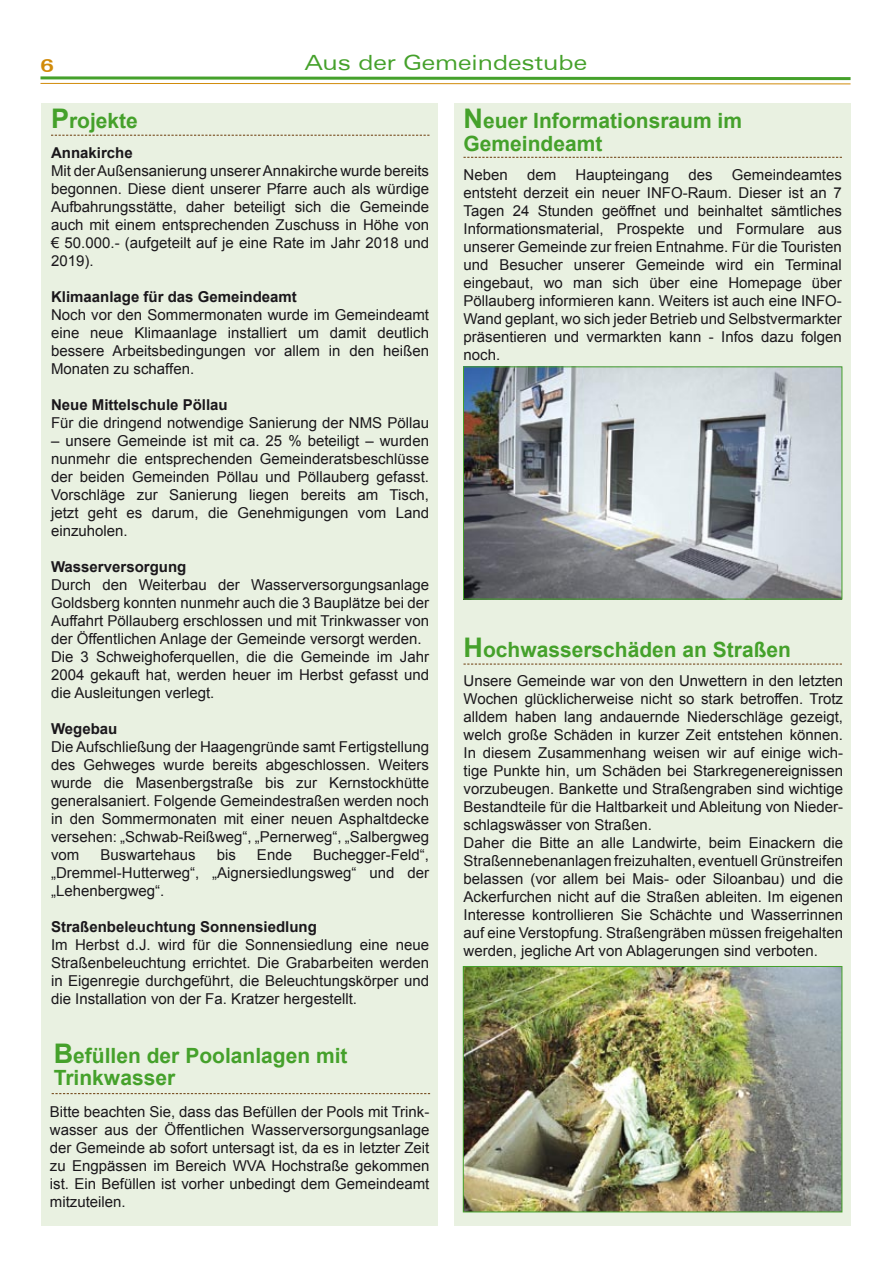
<style>
.page{position:relative;width:893px;height:1263px;background:#fff}
.page>*{position:absolute;margin:0;border:0;box-sizing:border-box;transform-origin:0 0}
.t1{font:700 21px/22.5px "Arial";color:#45a12b}
.t2{font:expanded 21px "Zurich BT";color:#45a12b}
.t3{font:700 expanded 18px "Zurich BT";color:#d18b0a}
.t4{font:15px/18px "Arial";color:#1a171b;text-align:justify}
.t5{font:700 15px "Arial";color:#1a171b}
.s1{font-size:27px}
</style>
<div class="page">
<div style="left:41px;top:103px;width:397px;height:1122px;background:#e9f1e1"></div>
<div style="left:454px;top:103px;width:396px;height:1122px;background:#e9f1e1"></div>
<svg style="left:40px;top:76px;width:811px;height:9px"></svg>
<svg style="left:463px;top:157px;width:379px;height:1px"></svg>
<svg style="left:463px;top:664px;width:379px;height:1px"></svg>
<svg style="left:51px;top:135px;width:378px;height:1px"></svg>
<svg style="left:52px;top:1093px;width:378px;height:1px"></svg>
<img style="left:465px;top:369px;width:375px;height:228px">
<div style="left:463px;top:367px;width:379px;height:232px;border:1px solid #45a12b"></div>
<img style="left:465px;top:968px;width:375px;height:242px">
<div style="left:463px;top:966px;width:379px;height:246px;border:1px solid #45a12b"></div>
<p class="t3" style="left:40px;top:55px;width:15px">6</p>
<h1 class="t2" style="left:305px;top:50px;width:284px">Aus der Gemeindestube</h1>
<h1 class="t1" style="left:463px;top:110px;width:280px"><span class="s1">N</span>euer Informationsraum im<br>Gemeindeamt</h1>
<h1 class="t1" style="left:51px;top:110px;width:88px"><span class="s1">P</span>rojekte</h1>
<p class="t5" style="left:51px;top:142px;width:83px">Annakirche</p>
<p class="t4" style="left:51px;top:162px;width:379px">Mit der Außensanierung unserer Annakirche wurde bereits begonnen. Diese dient unserer Pfarre auch als würdige Aufbahrungsstätte, daher beteiligt sich die Gemeinde auch mit einem entsprechenden Zuschuss in Höhe von € 50.000.- (aufgeteilt auf je eine Rate im Jahr 2018 und 2019).</p>
<p class="t5" style="left:51px;top:286px;width:247px">Klimaanlage für das Gemeindeamt</p>
<p class="t4" style="left:51px;top:306px;width:379px">Noch vor den Sommermonaten wurde im Gemeindeamt eine neue Klimaanlage installiert um damit deutlich bessere Arbeitsbedingungen vor allem in den heißen Monaten zu schaffen.</p>
<p class="t5" style="left:51px;top:394px;width:178px">Neue Mittelschule Pöllau</p>
<p class="t4" style="left:51px;top:414px;width:379px">Für die dringend notwendige Sanierung der NMS Pöllau</p>
<p class="t4" style="left:51px;top:432px;width:379px">– unsere Gemeinde ist mit ca. 25 % beteiligt – wurden nunmehr die entsprechenden Gemeinderatsbeschlüsse der beiden Gemeinden Pöllau und Pöllauberg gefasst.<br>Vorschläge zur Sanierung liegen bereits am Tisch, jetzt geht es darum, die Genehmigungen vom Land einzuholen.</p>
<p class="t5" style="left:51px;top:556px;width:137px">Wasserversorgung</p>
<p class="t4" style="left:51px;top:576px;width:380px;text-align:left">Durch den Weiterbau der Wasserversorgungsanlage Goldsberg konnten nunmehr auch die 3 Bauplätze bei der Auffahrt Pöllauberg erschlossen und mit Trinkwasser von der Öffentlichen Anlage der Gemeinde versorgt werden.<br>Die 3 Schweighoferquellen, die die Gemeinde im Jahr 2004 gekauft hat, werden heuer im Herbst gefasst und die Ausleitungen verlegt.</p>
<p class="t5" style="left:51px;top:718px;width:68px">Wegebau</p>
<p class="t4" style="left:51px;top:738px;width:379px">Die Aufschließung der Haagengründe samt Fertigstellung des Gehweges wurde bereits abgeschlossen. Weiters wurde die Masenbergstraße bis zur Kernstockhütte generalsaniert. Folgende Gemeindestraßen werden noch in den Sommermonaten mit einer neuen Asphaltdecke versehen: „Schwab-Reißweg“, „Pernerweg“, „Salbergweg vom</p>
<p class="t4" style="left:463px;top:166px;width:380px;text-indent:268px">Gemeindeamtes entsteht derzeit ein neuer INFO-Raum. Dieser ist an 7<br>Tagen 24 Stunden geöffnet und beinhaltet sämtliches Informationsmaterial, Prospekte und Formulare aus unserer Gemeinde zur freien Entnahme. Für die Touristen und Besucher unserer Gemeinde wird ein Terminal eingebaut, wo man sich über eine Homepage über Pöllauberg informieren kann. Weiters ist auch eine INFO-Wand geplant, wo sich jeder Betrieb und Selbstvermarkter präsentieren und vermarkten kann - Infos dazu folgen noch.</p>
<p class="t4" style="left:463px;top:166px;width:46px">Neben</p>
<p class="t4" style="left:527px;top:166px;width:31px">dem</p>
<p class="t4" style="left:576px;top:166px;width:95px">Haupteingang</p>
<p class="t4" style="left:688px;top:166px;width:26px">des</p>
<h1 class="t1" style="left:463px;top:639px;width:329px"><span class="s1">H</span>ochwasserschäden an Straßen</h1>
<p class="t4" style="left:463px;top:672px;width:381px;text-align:left">Unsere Gemeinde war von den Unwettern in den letzten Wochen glücklicherweise nicht so stark betroffen. Trotz alldem haben lang andauernde Niederschläge gezeigt, welch große Schäden in kurzer Zeit entstehen können.<br>In diesem Zusammenhang weisen wir auf einige wich&shy;tige Punkte hin, um Schäden bei Starkregenereignissen vorzubeugen. Bankette und Straßengraben sind wichtige Bestandteile für die Haltbarkeit und Ableitung von Nieder&shy;schlagswässer von Straßen.<br>Daher die Bitte an alle Landwirte, beim Einackern die Straßennebenanlagen freizuhalten, eventuell Grünstreifen belassen (vor allem bei Mais- oder Siloanbau) und die Ackerfurchen nicht auf die Straßen ableiten. Im eigenen Interesse kontrollieren Sie Schächte und Wasserrinnen auf eine Verstopfung. Straßengräben müssen freigehalten werden, jegliche Art von Ablagerungen sind verboten.</p>
<p class="t4" style="left:51px;top:846px;width:379px;text-indent:262px">Buchegger-Feld“, „Dremmel-Hutterweg“, „Aignersiedlungsweg“ und der „Lehenbergweg“.</p>
<p class="t5" style="left:51px;top:916px;width:267px">Straßenbeleuchtung Sonnensiedlung</p>
<p class="t4" style="left:51px;top:936px;width:379px">Im Herbst d.J. wird für die Sonnensiedlung eine neue Straßenbeleuchtung errichtet. Die Grabarbeiten werden in Eigenregie durchgeführt, die Beleuchtungskörper und die Installation von der Fa. Kratzer hergestellt.</p>
<p class="t4" style="left:100px;top:846px;width:97px">Buswartehaus</p>
<p class="t4" style="left:217px;top:846px;width:21px">bis</p>
<p class="t4" style="left:257px;top:846px;width:37px">Ende</p>
<h1 class="t1" style="left:54px;top:1045px;width:295px"><span class="s1">B</span>efüllen der Poolanlagen mit<br>Trinkwasser</h1>
<p class="t4" style="left:50px;top:1103px;width:381px">Bitte beachten Sie, dass das Befüllen der Pools mit Trink&shy;wasser aus der Öffentlichen Wasserversorgungsanlage der Gemeinde ab sofort untersagt ist, da es in letzter Zeit zu Engpässen im Bereich WVA Hochstraße gekommen ist. Ein Befüllen ist vorher unbedingt dem Gemeindeamt mitzuteilen.</p>
</div>
